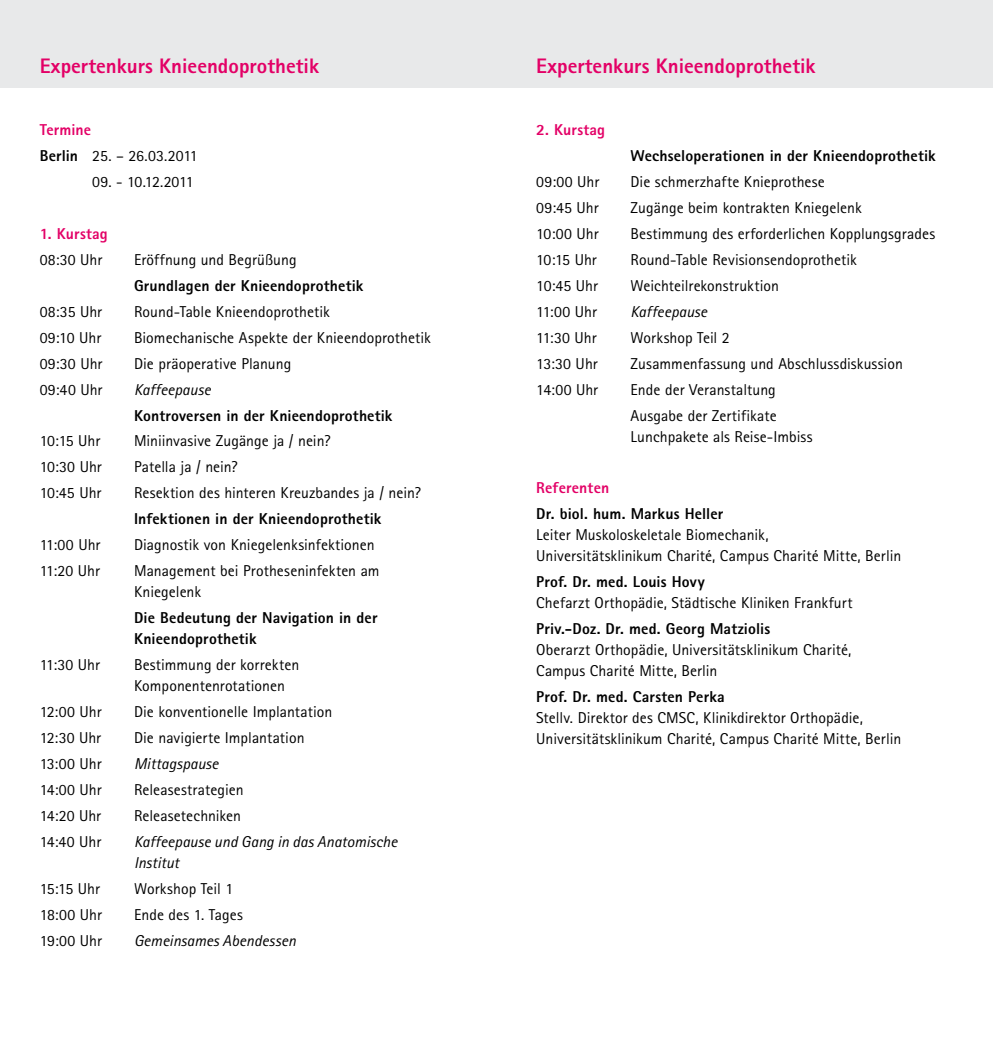
<style>
.page{position:relative;width:993px;height:1042px;background:#fff}
.page>*{position:absolute;margin:0;border:0;box-sizing:border-box;transform-origin:0 0}
.t1{font:800 21px "Rotis Sans Serif Pro";color:#e30066}
.t2{font:15.75px/21px "Rotis Sans Serif Pro";letter-spacing:.005em;color:#000}
.t3{font:800 15.75px/21px "Rotis Sans Serif Pro";letter-spacing:.01em;color:#000}
.t4{font:italic 15.75px/21px "Rotis Sans Serif Pro";letter-spacing:.005em;color:#000}
.t5{font:800 15.75px "Rotis Sans Serif Pro";letter-spacing:.015em;color:#e30066}
.t6{font:15.75px "Rotis Sans Serif Pro";letter-spacing:-.025em;color:#000}
.s1{font-weight:800;color:#e30066}
.s2{font-weight:800}
</style>
<div class="page">
<div style="left:0;top:0;width:992px;height:87px;background:#e8e9ea"></div>
<h1 class="t1" style="left:40px;top:53px;width:281px">Expertenkurs Knieendoprothetik</h1>
<p class="t2" style="left:40px;top:117px;width:159px;line-height:25.9px"><span class="s1">Termine<br></span><span class="s2">Berlin</span> 25. – 26.03.2011</p>
<p class="t6" style="left:92px;top:172px;width:103px">09. - 10.12.2011</p>
<p class="t5" style="left:40px;top:223px;width:70px">1. Kurstag</p>
<p class="t2" style="left:40px;top:249px;width:64px">08:30 Uhr</p>
<p class="t2" style="left:134px;top:249px;width:164px">Eröffnung und Begrüßung</p>
<p class="t3" style="left:134px;top:275px;width:231px">Grundlagen der Knieendoprothetik</p>
<p class="t2" style="left:40px;top:301px;width:64px">08:35 Uhr</p>
<p class="t2" style="left:134px;top:301px;width:197px">Round-Table Knieendoprothetik</p>
<p class="t2" style="left:40px;top:327px;width:63px">09:10 Uhr</p>
<p class="t2" style="left:134px;top:327px;width:298px">Biomechanische Aspekte der Knieendoprothetik</p>
<p class="t2" style="left:40px;top:353px;width:64px">09:30 Uhr</p>
<p class="t2" style="left:134px;top:353px;width:159px">Die präoperative Planung</p>
<p class="t2" style="left:40px;top:379px;width:64px">09:40 Uhr</p>
<p class="t4" style="left:134px;top:379px;width:78px">Kaffeepause</p>
<p class="t3" style="left:134px;top:405px;width:260px">Kontroversen in der Knieendoprothetik</p>
<p class="t2" style="left:40px;top:431px;width:62px">10:15 Uhr</p>
<p class="t2" style="left:134px;top:431px;width:198px">Miniinvasive Zugänge ja / nein?</p>
<p class="t2" style="left:40px;top:457px;width:64px">10:30 Uhr</p>
<p class="t2" style="left:134px;top:457px;width:105px">Patella ja / nein?</p>
<p class="t2" style="left:40px;top:483px;width:63px">10:45 Uhr</p>
<p class="t2" style="left:134px;top:483px;width:288px">Resektion des hinteren Kreuzbandes ja / nein?</p>
<p class="t3" style="left:134px;top:508px;width:249px">Infektionen in der Knieendoprothetik</p>
<p class="t2" style="left:40px;top:535px;width:62px">11:00 Uhr</p>
<p class="t2" style="left:134px;top:535px;width:242px">Diagnostik von Kniegelenksinfektionen</p>
<p class="t2" style="left:40px;top:560px;width:62px">11:20 Uhr</p>
<p class="t2" style="left:134px;top:560px;width:247px">Management bei Protheseninfekten am<br>Kniegelenk</p>
<p class="t3" style="left:134px;top:607px;width:245px">Die Bedeutung der Navigation in der<br>Knieendoprothetik</p>
<p class="t2" style="left:40px;top:654px;width:62px">11:30 Uhr</p>
<p class="t2" style="left:134px;top:654px;width:167px">Bestimmung der korrekten<br>Komponentenrotationen</p>
<p class="t2" style="left:40px;top:701px;width:63px">12:00 Uhr</p>
<p class="t2" style="left:134px;top:701px;width:200px">Die konventionelle Implantation</p>
<p class="t2" style="left:40px;top:727px;width:63px">12:30 Uhr</p>
<p class="t2" style="left:134px;top:727px;width:172px">Die navigierte Implantation</p>
<p class="t2" style="left:40px;top:753px;width:63px">13:00 Uhr</p>
<p class="t4" style="left:134px;top:753px;width:86px">Mittagspause</p>
<p class="t2" style="left:40px;top:779px;width:64px">14:00 Uhr</p>
<p class="t2" style="left:134px;top:779px;width:111px">Releasestrategien</p>
<p class="t2" style="left:40px;top:805px;width:63px">14:20 Uhr</p>
<p class="t2" style="left:134px;top:805px;width:108px">Releasetechniken</p>
<p class="t2" style="left:40px;top:831px;width:63px">14:40 Uhr</p>
<p class="t4" style="left:134px;top:831px;width:265px">Kaffeepause und Gang in das Anatomische<br>Institut</p>
<p class="t2" style="left:40px;top:878px;width:62px">15:15 Uhr</p>
<p class="t2" style="left:134px;top:878px;width:101px">Workshop Teil 1</p>
<p class="t2" style="left:40px;top:904px;width:64px">18:00 Uhr</p>
<p class="t2" style="left:134px;top:904px;width:110px">Ende des 1. Tages</p>
<p class="t2" style="left:40px;top:930px;width:64px">19:00 Uhr</p>
<p class="t4" style="left:134px;top:930px;width:163px">Gemeinsames Abendessen</p>
<h1 class="t1" style="left:536px;top:53px;width:281px">Expertenkurs Knieendoprothetik</h1>
<p class="t5" style="left:536px;top:120px;width:70px">2. Kurstag</p>
<p class="t3" style="left:630px;top:145px;width:307px">Wechseloperationen in der Knieendoprothetik</p>
<p class="t2" style="left:536px;top:171px;width:65px">09:00 Uhr</p>
<p class="t2" style="left:630px;top:171px;width:196px">Die schmerzhafte Knieprothese</p>
<p class="t2" style="left:536px;top:197px;width:64px">09:45 Uhr</p>
<p class="t2" style="left:630px;top:197px;width:233px">Zugänge beim kontrakten Kniegelenk</p>
<p class="t2" style="left:536px;top:223px;width:64px">10:00 Uhr</p>
<p class="t2" style="left:630px;top:223px;width:306px">Bestimmung des erforderlichen Kopplungsgrades</p>
<p class="t2" style="left:536px;top:249px;width:62px">10:15 Uhr</p>
<p class="t2" style="left:630px;top:249px;width:228px">Round-Table Revisionsendoprothetik</p>
<p class="t2" style="left:536px;top:275px;width:63px">10:45 Uhr</p>
<p class="t2" style="left:630px;top:275px;width:150px">Weichteilrekonstruktion</p>
<p class="t2" style="left:536px;top:301px;width:62px">11:00 Uhr</p>
<p class="t4" style="left:630px;top:301px;width:78px">Kaffeepause</p>
<p class="t2" style="left:536px;top:327px;width:62px">11:30 Uhr</p>
<p class="t2" style="left:630px;top:327px;width:101px">Workshop Teil 2</p>
<p class="t2" style="left:536px;top:353px;width:63px">13:30 Uhr</p>
<p class="t2" style="left:630px;top:353px;width:274px">Zusammenfassung und Abschlussdiskussion</p>
<p class="t2" style="left:536px;top:379px;width:64px">14:00 Uhr</p>
<p class="t2" style="left:630px;top:376px;width:148px;line-height:25.9px">Ende der Veranstaltung<br>Ausgabe der Zertifikate</p>
<p class="t2" style="left:630px;top:426px;width:183px">Lunchpakete als Reise-Imbiss</p>
<p class="t5" style="left:536px;top:478px;width:74px">Referenten</p>
<p class="t3" style="left:536px;top:503px;width:189px">Dr. biol. hum. Markus Heller</p>
<p class="t2" style="left:536px;top:525px;width:366px">Leiter Muskoloskeletale Biomechanik,<br>Universitätsklinikum Charité, Campus Charité Mitte, Berlin</p>
<p class="t3" style="left:536px;top:571px;width:170px">Prof. Dr. med. Louis Hovy</p>
<p class="t2" style="left:536px;top:593px;width:318px">Chefarzt Orthopädie, Städtische Kliniken Frankfurt</p>
<p class="t3" style="left:536px;top:618px;width:235px">Priv.-Doz. Dr. med. Georg Matziolis</p>
<p class="t2" style="left:536px;top:639px;width:316px">Oberarzt Orthopädie, Universitätsklinikum Charité,<br>Campus Charité Mitte, Berlin</p>
<p class="t3" style="left:536px;top:686px;width:190px">Prof. Dr. med. Carsten Perka</p>
<p class="t2" style="left:536px;top:707px;width:366px">Stellv. Direktor des CMSC, Klinikdirektor Orthopädie,<br>Universitätsklinikum Charité, Campus Charité Mitte, Berlin</p>
</div>
